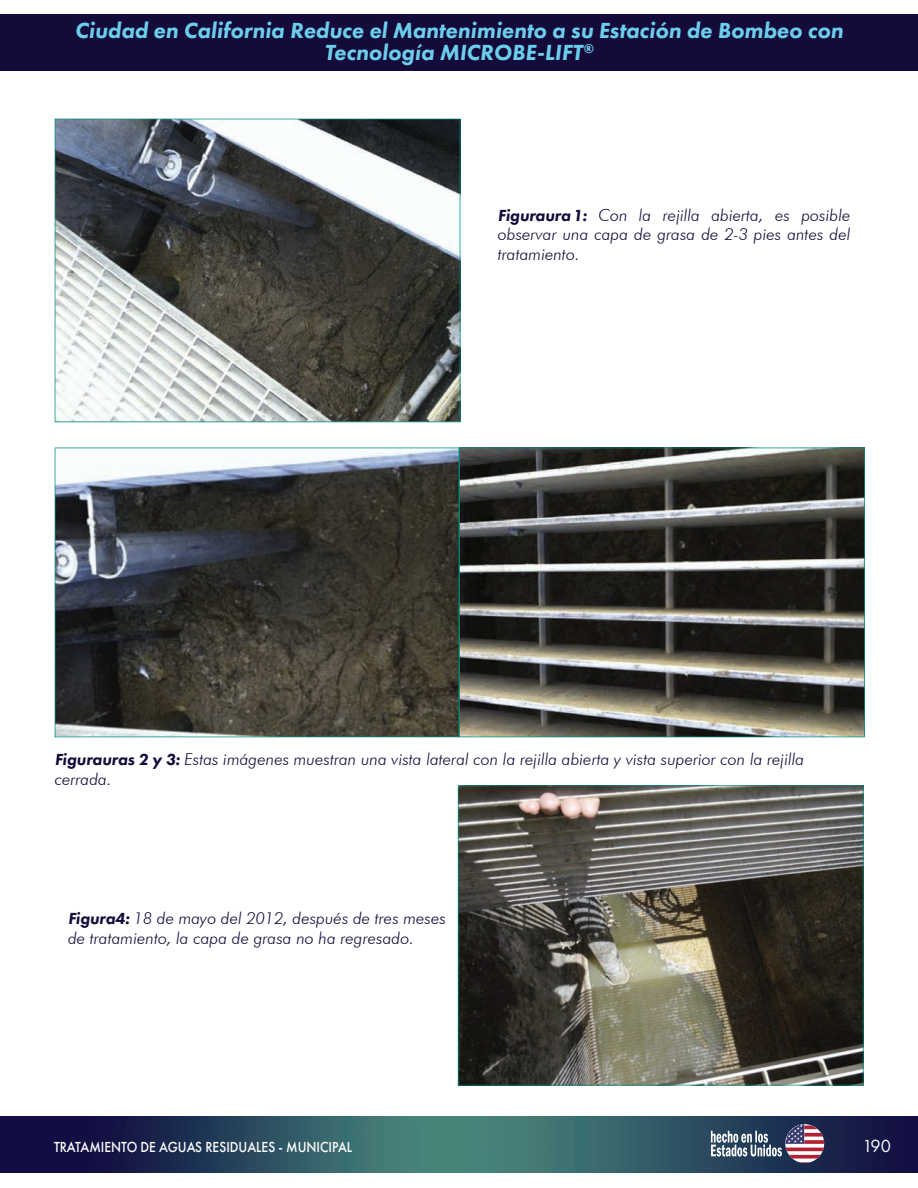
<style>
.page{position:relative;width:918px;height:1188px;background:#fff}
.page>*{position:absolute;margin:0;border:0;box-sizing:border-box;transform-origin:0 0}
.t1{font:italic 800 22.5px/22.5px "Futura PT";color:#6cceeb;text-align:center}
.t2{font:18px "Futura PT";color:#fff}
.t3{font:italic 300 16.5px/19.5px "Futura BT";color:#140b3a}
.t4{font:500 15px "Futura PT";color:#fff;scale:.9 1}
.s1{font-family:"Futura PT";font-weight:800}
</style>
<div class="page">
<div style="left:0;top:14px;width:918px;height:56px;background:#140b3a"></div>
<img style="left:0;top:1117px;width:918px;height:56px">
<svg style="left:711px;top:1124px;width:113px;height:39px;background:#6c6d82"></svg>
<svg style="left:458px;top:785px;width:406px;height:300px;background:#5a5850"></svg>
<svg style="left:459px;top:448px;width:406px;height:289px;background:#4a514c"></svg>
<svg style="left:55px;top:448px;width:404px;height:289px;background:#4a4b48"></svg>
<svg style="left:55px;top:119px;width:405px;height:303px"></svg>
<h1 class="t1" style="left:75px;top:19px;width:770px">Ciudad en California Reduce el Mantenimiento a su Estación de Bombeo con<br>Tecnología MICROBE-LIFT<sup>®</sup></h1>
<p class="t3" style="left:498px;top:205px;width:354px;text-align:justify"><span class="s1">Figuraura 1:</span> Con la rejilla abierta, es posible observar una capa de grasa de 2-3 pies antes del tratamiento.</p>
<p class="t3" style="left:55px;top:749px;width:751px"><span class="s1">Figurauras 2 y 3:</span> Estas imágenes muestran una vista lateral con la rejilla abierta y vista superior con la rejilla cerrada.</p>
<p class="t3" style="left:68px;top:909px;width:379px"><span class="s1">Figura4:</span> 18 de mayo del 2012, después de tres meses de tratamiento, la capa de grasa no ha regresado.</p>
<p class="t4" style="left:54px;top:1138px;width:333px">TRATAMIENTO DE AGUAS RESIDUALES - MUNICIPAL</p>
<p class="t2" style="left:862px;top:1135px;width:30px">190</p>
</div>
